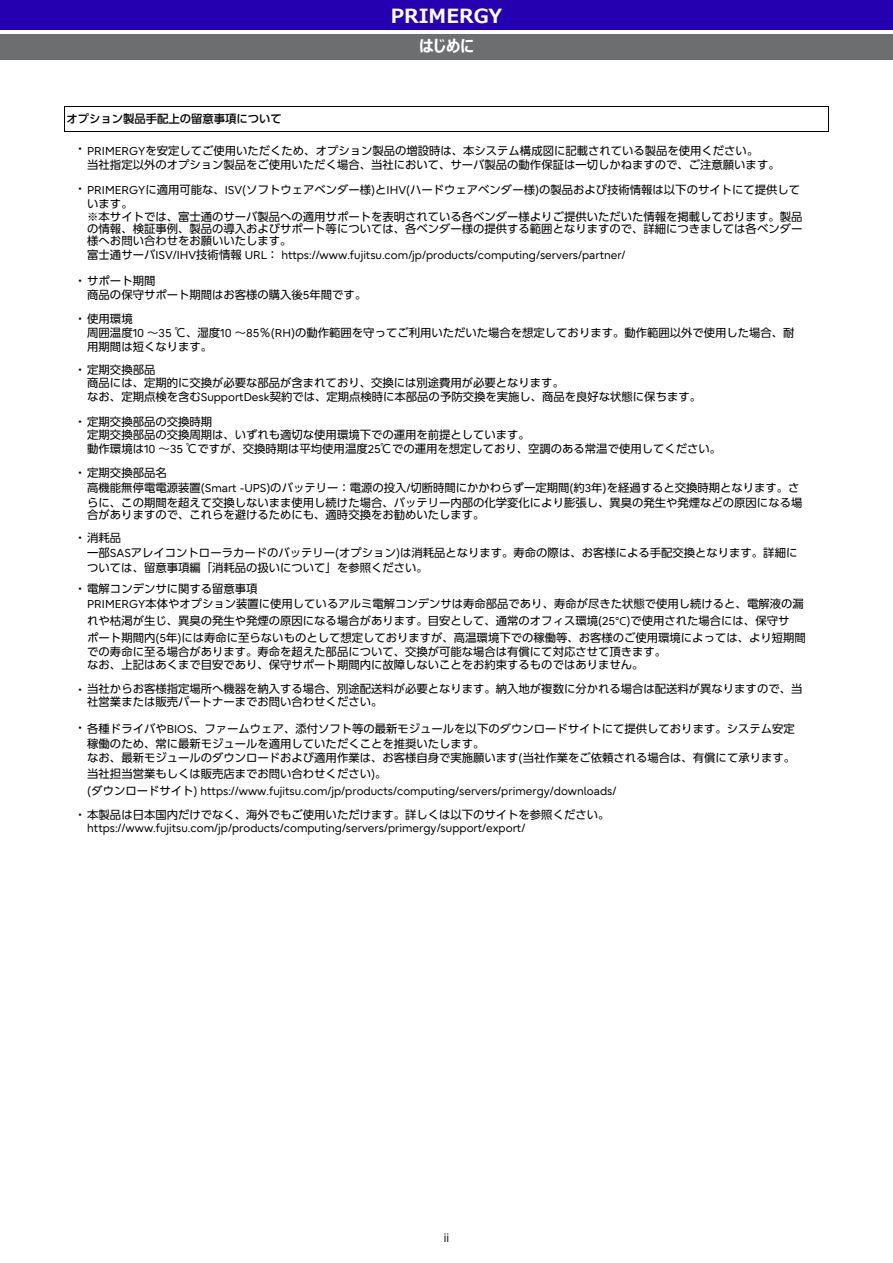
<style>
.page{position:relative;width:893px;height:1263px;background:#fff}
.page>*{position:absolute;margin:0;border:0;box-sizing:border-box;transform-origin:0 0}
.t1{font:700 19.5px "Meiryo UI";color:#fff}
.t2{font:700 16.5px "Meiryo UI";color:#fff}
.t3{font:12px "Arial";color:#231f20}
.t4{font:11.4px/14.7px "TT3 CF48856 t CID";color:#000}
.t5{font:11.4px "Fujitsu Infinity Pro";color:#000}
.t6{font:11.4px "TT4266 B61 Bt CID";color:#000}
.s1{font-family:"Fujitsu Infinity Pro"}
.s2{font-family:"TT3 CF48856 t CID"}
</style>
<div class="page">
<div style="left:0;top:0;width:893px;height:30px;background:#2400b0"></div>
<div style="left:0;top:34px;width:893px;height:26px;background:#6d6e70"></div>
<svg style="left:64px;top:106px;width:1px;height:25px"></svg>
<svg style="left:828px;top:107px;width:1px;height:24px"></svg>
<hr style="left:65px;top:106px;width:764px;height:1px;background:#000">
<hr style="left:65px;top:131px;width:764px;height:1px;background:#000">
<h1 class="t1" style="left:391px;top:2px;width:113px">PRIMERGY</h1>
<h2 class="t2" style="left:419px;top:34px;width:56px">はじめに</h2>
<p class="t6" style="left:66px;top:113px;width:217px">オプション製品手配上の留意事項について</p>
<p class="t4" style="left:87px;top:143px;width:694px"><span class="s1">PRIMERGY</span>を安定してご使用いただくため、オプション製品の増設時は、本システム構成図に記載されている製品を使用ください。<br>当社指定以外のオプション製品をご使用いただく場合、当社において、サーバ製品の動作保証は一切しかねますので、ご注意願います。</p>
<p class="t4" style="left:87px;top:198px;width:717px;line-height:12.1px">います。<br>※本サイトでは、富士通のサーバ製品への適用サポートを表明されている各ベンダー様よりご提供いただいた情報を掲載しております。製品の情報、検証事例、製品の導入およびサポート等については、各ベンダー様の提供する範囲となりますので、詳細につきましては各ベンダー様へお問い合わせをお願いいたします。</p>
<p class="t5" style="left:87px;top:248px;width:540px"><span class="s2">富士通サーバ</span>ISV/IHV<span class="s2">技術情報</span> URL<span class="s2">：</span> https://www.fujitsu.com/jp/products/computing/servers/partner/</p>
<p class="t4" style="left:75px;top:142px;width:13px">・</p>
<p class="t4" style="left:75px;top:182px;width:727px">・<span class="s1">PRIMERGY</span>に適用可能な、<span class="s1">ISV(</span>ソフトウェアベンダー様<span class="s1">)</span>と<span class="s1">IHV(</span>ハードウェアベンダー様<span class="s1">)</span>の製品および技術情報は以下のサイトにて提供して</p>
<p class="t4" style="left:87px;top:274px;width:281px;line-height:13.4px;text-indent:-13px">・サポート期間<br>商品の保守サポート期間はお客様の購入後<span class="s1">5</span>年間です。</p>
<p class="t4" style="left:75px;top:311px;width:60px">・使用環境</p>
<p class="t4" style="left:87px;top:325px;width:709px">周囲温度<span class="s1">10</span> ～<span class="s1">35</span> ℃、湿度<span class="s1">10</span> ～<span class="s1">85</span>％<span class="s1">(RH)</span>の動作範囲を守ってご利用いただいた場合を想定しております。動作範囲以外で使用した場合、耐用期間は短くなります。</p>
<p class="t4" style="left:87px;top:376px;width:615px;line-height:14px">商品には、定期的に交換が必要な部品が含まれており、交換には別途費用が必要となります。<br>なお、定期点検を含む<span class="s1">SupportDesk</span>契約では、定期点検時に本部品の予防交換を実施し、商品を良好な状態に保ちます。</p>
<p class="t4" style="left:87px;top:427px;width:635px;line-height:14px">定期交換部品の交換周期は、いずれも適切な使用環境下での運用を前提としています。<br>動作環境は<span class="s1">10</span> ～<span class="s1">35</span> ℃ですが、交換時期は平均使用温度<span class="s1">25</span>℃での運用を想定しており、空調のある常温で使用してください。</p>
<p class="t4" style="left:87px;top:480px;width:717px">高機能無停電電源装置<span class="s1">(Smart -UPS)</span>のバッテリー：電源の投入<span class="s1">/</span>切断時間にかかわらず一定期間<span class="s1">(</span>約<span class="s1">3</span>年<span class="s1">)</span>を経過すると交換時期となります。さらに、この期間を超えて交換しないまま使用し続けた場合、バッテリー内部の化学変化により膨張し、異臭の発生や発煙などの原因になる場</p>
<p class="t4" style="left:87px;top:507px;width:399px">合がありますので、これらを避けるためにも、適時交換をお勧めいたします。</p>
<p class="t4" style="left:87px;top:545px;width:712px">一部<span class="s1">SAS</span>アレイコントローラカードのバッテリー<span class="s1">(</span>オプション<span class="s1">)</span>は消耗品となります。寿命の際は、お客様による手配交換となります。詳細については、留意事項編「消耗品の扱いについて」を参照ください。</p>
<p class="t4" style="left:87px;top:596px;width:720px;line-height:16.6px"><span class="s1">PRIMERGY</span>本体やオプション装置に使用しているアルミ電解コンデンサは寿命部品であり、寿命が尽きた状態で使用し続けると、電解液の漏れや枯渇が生じ、異臭の発生や発煙の原因になる場合があります。目安として、通常のオフィス環境<span class="s1">(25 )</span>で使用された場合には、保守サ<br>ポート期間内<span class="s1">(5</span>年<span class="s1">)</span>には寿命に至らないものとして想定しておりますが、高温環境下での稼働等、お客様のご使用環境によっては、より短期間</p>
<p class="t4" style="left:87px;top:646px;width:580px;line-height:12.1px">での寿命に至る場合があります。寿命を超えた部品について、交換が可能な場合は有償にて対応させて頂きます。なお、上記はあくまで目安であり、保守サポート期間内に故障しないことをお約束するものではありません。</p>
<p class="t4" style="left:87px;top:694px;width:297px">社営業または販売パートナーまでお問い合わせください。</p>
<p class="t4" style="left:75px;top:363px;width:82px">・定期交換部品</p>
<p class="t4" style="left:75px;top:414px;width:139px">・定期交換部品の交換時期</p>
<p class="t4" style="left:75px;top:465px;width:94px">・定期交換部品名</p>
<p class="t4" style="left:75px;top:530px;width:48px">・消耗品</p>
<p class="t4" style="left:75px;top:582px;width:184px">・電解コンデンサに関する留意事項</p>
<p class="t4" style="left:75px;top:682px;width:729px">・当社からお客様指定場所へ機器を納入する場合、別途配送料が必要となります。納入地が複数に分かれる場合は配送料が異なりますので、当</p>
<p class="t4" style="left:75px;top:721px;width:722px">・各種ドライバや<span class="s1">BIOS</span>、ファームウェア、添付ソフト等の最新モジュールを以下のダウンロードサイトにて提供しております。システム安定</p>
<p class="t4" style="left:87px;top:736px;width:709px;line-height:14px">稼働のため、常に最新モジュールを適用していただくことを推奨いたします。<br>なお、最新モジュールのダウンロードおよび適用作業は、お客様自身で実施願います<span class="s1">(</span>当社作業をご依頼される場合は、有償にて承ります。</p>
<p class="t4" style="left:87px;top:766px;width:301px">当社担当営業もしくは販売店までお問い合わせください<span class="s1">)</span>。</p>
<p class="t5" style="left:87px;top:783px;width:531px">(<span class="s2">ダウンロードサイト</span>) https://www.fujitsu.com/jp/products/computing/servers/primergy/downloads/</p>
<p class="t4" style="left:75px;top:807px;width:536px">・本製品は日本国内だけでなく、海外でもご使用いただけます。詳しくは以下のサイトを参照ください。</p>
<p class="t5" style="left:87px;top:821px;width:440px">https://www.fujitsu.com/jp/products/computing/servers/primergy/support/export/</p>
<p class="t3" style="left:444px;top:1229px;width:7px">ii</p>
</div>
